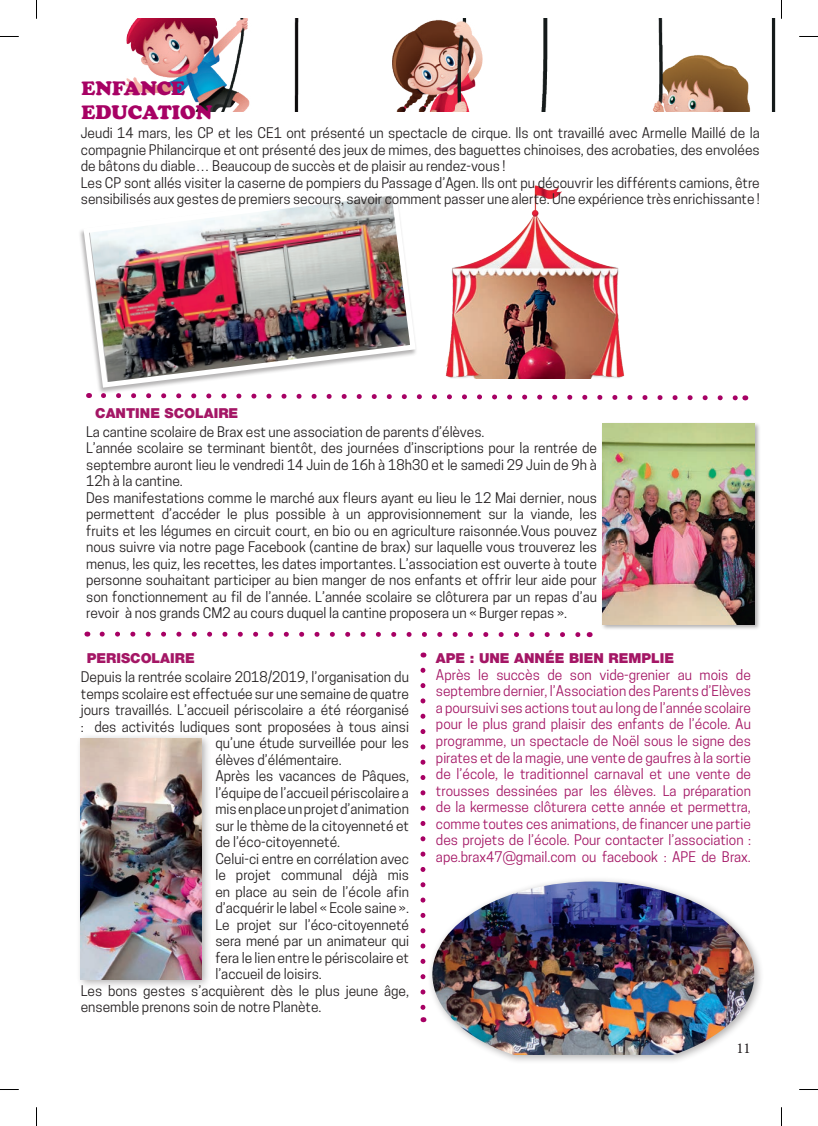
<style>
.page{position:relative;width:818px;height:1126px;background:#fff}
.page>*{position:absolute;margin:0;border:0;box-sizing:border-box;transform-origin:0 0}
.t1{font:900 20px/24px "Cooper";color:#a70164}
.t2{font:15px "Minion Pro";color:#231f20}
.t3{font:13.75px/16.5px "Cooper Hewitt";color:#231f20}
.t4{font:13.75px/16.5px "Cooper Hewitt";color:#a41665;text-align:justify}
.t5{font:900 13.75px "Helvetica Neue";color:#a41665}
</style>
<div class="page">
<img style="left:445px;top:185px;width:180px;height:193px">
<img style="left:81px;top:195px;width:335px;height:195px">
<img style="left:125px;top:19px;width:651px;height:92px">
<svg style="left:99px;top:390px;width:646px;height:11px"></svg>
<svg style="left:420px;top:670px;width:5px;height:340px"></svg>
<svg style="left:99px;top:631px;width:490px;height:6px"></svg>
<div style="left:76px;top:733px;width:135px;height:256px;background:#231f20;opacity:.35"></div>
<img style="left:81px;top:738px;width:120px;height:241px">
<div style="left:427px;top:876px;width:336px;height:189px;background:#231f20;opacity:.35"></div>
<img style="left:432px;top:881px;width:321px;height:173px">
<div style="left:600px;top:422px;width:160px;height:208px;background:#231f20;opacity:.35"></div>
<img style="left:602px;top:423px;width:151px;height:201px">
<svg style="left:0;top:36px;width:19px;height:1px"></svg>
<svg style="left:799px;top:36px;width:18px;height:1px"></svg>
<svg style="left:0;top:1089px;width:19px;height:1px"></svg>
<svg style="left:799px;top:1089px;width:18px;height:1px"></svg>
<svg style="left:36px;top:0;width:1px;height:19px"></svg>
<svg style="left:36px;top:1107px;width:1px;height:18px"></svg>
<h1 class="t1" style="left:81px;top:76px;width:132px">ENFANCE<br>EDUCATION</h1>
<p class="t3" style="left:81px;top:125px;width:680px">Jeudi 14 mars, les CP et les CE1 ont présenté un spectacle de cirque. Ils ont travaillé avec Armelle Maillé de la compagnie Philancirque et ont présenté des jeux de mimes, des baguettes chinoises, des acrobaties, des envolées de bâtons du diable… Beaucoup de succès et de plaisir au rendez-vous !<br>Les CP sont allés visiter la caserne de pompiers du Passage d’Agen. Ils ont pu découvrir les différents camions, être sensibilisés aux gestes de premiers secours, savoir comment passer une alerte. Une expérience très enrichissante !</p>
<p class="t5" style="left:95px;top:404px;width:144px">CANTINE SCOLAIRE</p>
<p class="t3" style="left:86px;top:423px;width:512px">La cantine scolaire de Brax est une association de parents d’élèves.<br>L’année scolaire se terminant bientôt, des journées d’inscriptions pour la rentrée de septembre auront lieu le vendredi 14 Juin de 16h à 18h30 et le samedi 29 Juin de 9h à 12h à la cantine.<br>Des manifestations comme le marché aux fleurs ayant eu lieu le 12 Mai dernier, nous permettent d’accéder le plus possible à un approvisionnement sur la viande, les fruits et les légumes en circuit court, en bio ou en agriculture raisonnée.Vous pouvez nous suivre via notre page Facebook (cantine de brax) sur laquelle vous trouverez les menus, les quiz, les recettes, les dates importantes. L’association est ouverte à toute personne souhaitant participer au bien manger de nos enfants et offrir leur aide pour son fonctionnement au fil de l’année. L’année scolaire se clôturera par un repas d’au revoir à nos grands CM2 au cours duquel la cantine proposera un « Burger repas ».</p>
<p class="t5" style="left:87px;top:650px;width:109px">PERISCOLAIRE</p>
<p class="t5" style="left:435px;top:650px;width:239px">APE : UNE ANNÉE BIEN REMPLIE</p>
<p class="t4" style="left:435px;top:666px;width:316px">Après le succès de son vide-grenier au mois de septembre dernier, l’Association des Parents d’Elèves a poursuivi ses actions tout au long de l’année scolaire pour le plus grand plaisir des enfants de l’école. Au programme, un spectacle de Noël sous le signe des pirates et de la magie, une vente de gaufres à la sortie de l’école, le traditionnel carnaval et une vente de trousses dessinées par les élèves. La préparation de la kermesse clôturera cette année et permettra, comme toutes ces animations, de financer une partie des projets de l’école. Pour contacter l’association : ape.brax47@gmail.com ou facebook : APE de Brax.</p>
<p class="t3" style="left:81px;top:668px;width:329px">Depuis la rentrée scolaire 2018/2019, l’organisation du</p>
<p class="t3" style="left:81px;top:685px;width:329px">temps scolaire est effectuée sur une semaine de quatre</p>
<p class="t3" style="left:81px;top:701px;width:329px">jours travaillés. L’accueil périscolaire a été réorganisé</p>
<p class="t3" style="left:81px;top:718px;width:329px">: des activités ludiques sont proposées à tous ainsi</p>
<p class="t3" style="left:215px;top:734px;width:195px">qu’une étude surveillée pour les</p>
<p class="t3" style="left:215px;top:751px;width:128px">élèves d’élémentaire.</p>
<p class="t3" style="left:215px;top:767px;width:195px">Après les vacances de Pâques,</p>
<p class="t3" style="left:215px;top:784px;width:195px">l’équipe de l’accueil périscolaire a</p>
<p class="t3" style="left:215px;top:800px;width:195px">mis en place un projet d’animation</p>
<p class="t3" style="left:215px;top:817px;width:195px">sur le thème de la citoyenneté et</p>
<p class="t3" style="left:215px;top:833px;width:126px">de l’éco-citoyenneté.</p>
<p class="t3" style="left:215px;top:850px;width:195px">Celui-ci entre en corrélation avec</p>
<p class="t3" style="left:215px;top:866px;width:195px">le projet communal déjà mis</p>
<p class="t3" style="left:215px;top:883px;width:195px">en place au sein de l’école afin</p>
<p class="t3" style="left:215px;top:899px;width:195px">d’acquérir le label « Ecole saine ».</p>
<p class="t3" style="left:215px;top:916px;width:195px">Le projet sur l’éco-citoyenneté</p>
<p class="t3" style="left:215px;top:932px;width:195px">sera mené par un animateur qui</p>
<p class="t3" style="left:215px;top:949px;width:195px">fera le lien entre le périscolaire et</p>
<p class="t3" style="left:215px;top:965px;width:108px">l’accueil de loisirs.</p>
<p class="t3" style="left:81px;top:982px;width:329px">Les bons gestes s’acquièrent dès le plus jeune âge,</p>
<p class="t3" style="left:81px;top:998px;width:242px">ensemble prenons soin de notre Planète.</p>
<p class="t2" style="left:736px;top:1037px;width:16px">11</p>
</div>
